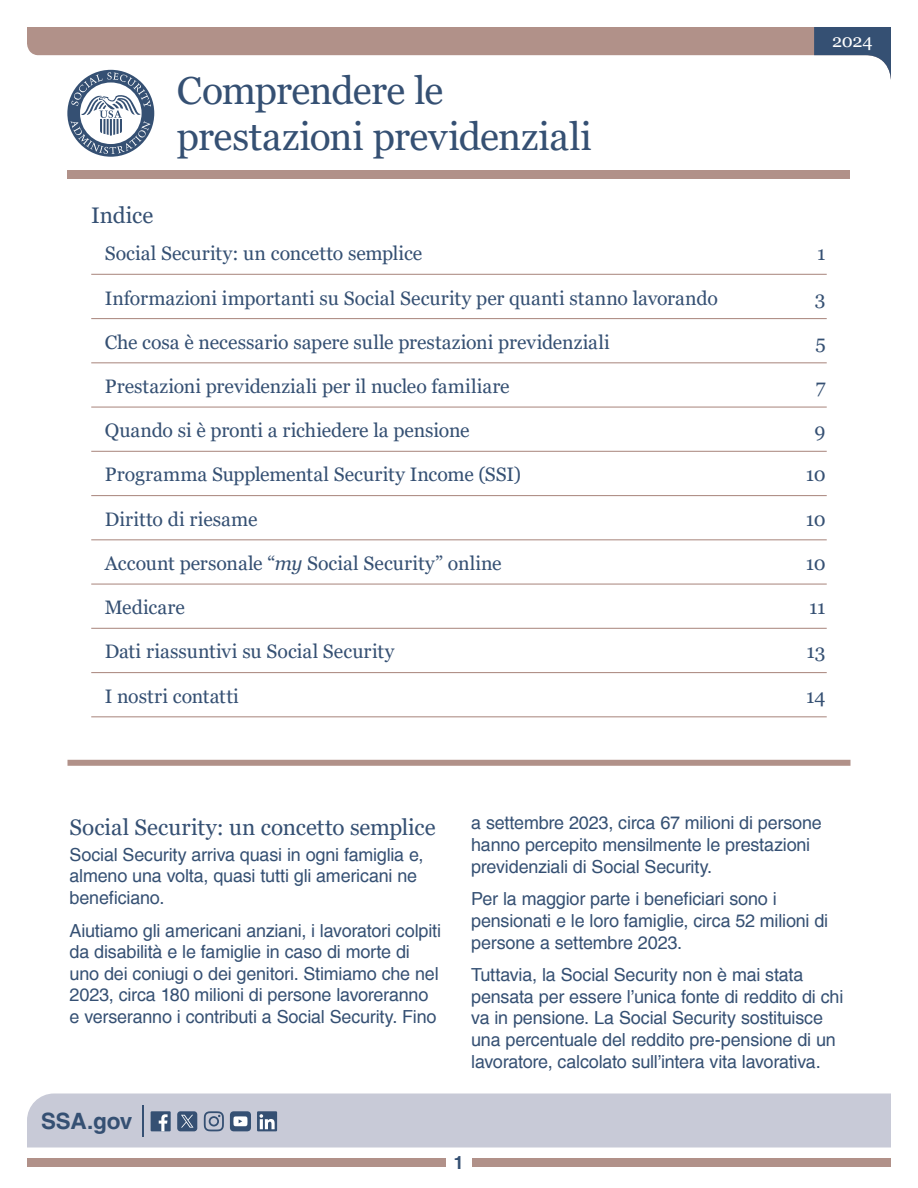
<style>
.page{position:relative;width:918px;height:1188px;background:#fff}
.page>*{position:absolute;margin:0;border:0;box-sizing:border-box;transform-origin:0 0}
.t1{font:39px/46.8px "Georgia";letter-spacing:-.01em;color:#355073}
.t2{font:22.5px "Georgia";color:#355073}
.t3{font:700 22.5px "Helvetica";letter-spacing:-.015em;color:#355073}
.t4{font:19.5px "Georgia";color:#355073}
.t5{font:18px/21.6px "Helvetica";letter-spacing:-.01em;color:#355073}
.t6{font:18px "Georgia";color:#fff}
.t7{font:700 18px "Helvetica";color:#355073}
.s1{font-style:italic}
</style>
<div class="page">
<div style="left:27px;top:1159px;width:419px;height:8px;background:#b19189"></div>
<div style="left:472px;top:1159px;width:419px;height:8px;background:#b19189"></div>
<div style="left:68px;top:171px;width:782px;height:8px;background:#b19189"></div>
<svg style="left:27px;top:27px;width:787px;height:45px;fill:#b19189"></svg>
<svg style="left:814px;top:27px;width:77px;height:53px"></svg>
<div style="left:27px;top:1094px;width:864px;height:54px;background:#c8cad7"></div>
<hr style="left:142px;top:1105px;width:2px;height:32px;background:#355073">
<svg style="left:257px;top:1111px;width:20px;height:20px"></svg>
<svg style="left:260px;top:1114px;width:15px;height:15px"></svg>
<svg style="left:230px;top:1111px;width:21px;height:20px"></svg>
<svg style="left:204px;top:1111px;width:20px;height:20px"></svg>
<div style="left:177px;top:1111px;width:20px;height:20px;background:#355073;border-radius:3px"></div>
<svg style="left:181px;top:1115px;width:13px;height:13px"></svg>
<div style="left:151px;top:1111px;width:20px;height:20px;background:#355073"></div>
<svg style="left:159px;top:1114px;width:9px;height:17px"></svg>
<svg style="left:67px;top:70px;width:87px;height:87px"></svg>
<svg style="left:71px;top:72px;width:80px;height:82px"></svg>
<hr style="left:91px;top:274px;width:736px;height:1px;background:#b19189">
<hr style="left:91px;top:318px;width:736px;height:1px;background:#b19189">
<hr style="left:91px;top:362px;width:736px;height:1px;background:#b19189">
<hr style="left:91px;top:407px;width:736px;height:1px;background:#b19189">
<hr style="left:91px;top:451px;width:736px;height:1px;background:#b19189">
<hr style="left:91px;top:495px;width:736px;height:1px;background:#b19189">
<hr style="left:91px;top:539px;width:736px;height:1px;background:#b19189">
<hr style="left:91px;top:584px;width:736px;height:1px;background:#b19189">
<hr style="left:91px;top:628px;width:736px;height:1px;background:#b19189">
<hr style="left:91px;top:672px;width:736px;height:1px;background:#b19189">
<hr style="left:91px;top:716px;width:736px;height:1px;background:#b19189">
<div style="left:68px;top:760px;width:782px;height:6px;background:#b19189"></div>
<h1 class="t1" style="left:177px;top:68px;width:416px">Comprendere le prestazioni previdenziali</h1>
<p class="t6" style="left:832px;top:30px;width:42px">2024</p>
<h1 class="t2" style="left:91px;top:201px;width:64px">Indice</h1>
<p class="t4" style="left:105px;top:242px;width:319px">Social Security: un concetto semplice</p>
<p class="t4" style="left:817px;top:242px;width:10px">1</p>
<p class="t4" style="left:105px;top:286px;width:615px">Informazioni importanti su Social Security per quanti stanno lavorando</p>
<p class="t4" style="left:815px;top:286px;width:12px">3</p>
<p class="t4" style="left:105px;top:330px;width:507px">Che cosa è necessario sapere sulle prestazioni previdenziali</p>
<p class="t4" style="left:815px;top:330px;width:12px">5</p>
<p class="t4" style="left:105px;top:374px;width:406px">Prestazioni previdenziali per il nucleo familiare</p>
<p class="t4" style="left:816px;top:374px;width:11px">7</p>
<p class="t4" style="left:105px;top:419px;width:366px">Quando si è pronti a richiedere la pensione</p>
<p class="t4" style="left:815px;top:419px;width:13px">9</p>
<p class="t4" style="left:105px;top:463px;width:418px">Programma Supplemental Security Income (SSI)</p>
<p class="t4" style="left:806px;top:463px;width:21px">10</p>
<p class="t4" style="left:105px;top:507px;width:154px">Diritto di riesame</p>
<p class="t4" style="left:806px;top:507px;width:21px">10</p>
<p class="t4" style="left:105px;top:551px;width:398px">Account personale “<span class="s1">my</span> Social Security” online</p>
<p class="t4" style="left:806px;top:551px;width:21px">10</p>
<p class="t4" style="left:105px;top:596px;width:82px">Medicare</p>
<p class="t4" style="left:809px;top:596px;width:18px">11</p>
<p class="t4" style="left:105px;top:640px;width:291px">Dati riassuntivi su Social Security</p>
<p class="t4" style="left:806px;top:640px;width:21px">13</p>
<p class="t4" style="left:105px;top:684px;width:136px">I nostri contatti</p>
<p class="t4" style="left:806px;top:684px;width:21px">14</p>
<h1 class="t2" style="left:70px;top:813px;width:368px">Social Security: un concetto semplice</h1>
<p class="t5" style="left:70px;top:844px;width:356px">Social Security arriva quasi in ogni famiglia e, almeno una volta, quasi tutti gli americani ne beneficiano.</p>
<p class="t5" style="left:70px;top:920px;width:373px">Aiutiamo gli americani anziani, i lavoratori colpiti da disabilità e le famiglie in caso di morte di uno dei coniugi o dei genitori. Stimiamo che nel 2023, circa 180 milioni di persone lavoreranno e verseranno i contributi a Social Security. Fino</p>
<p class="t5" style="left:471px;top:813px;width:352px">a settembre 2023, circa 67 milioni di persone hanno percepito mensilmente le prestazioni previdenziali di Social Security.</p>
<p class="t5" style="left:471px;top:889px;width:359px">Per la maggior parte i beneficiari sono i pensionati e le loro famiglie, circa 52 milioni di persone a settembre 2023.</p>
<p class="t5" style="left:471px;top:965px;width:374px">Tuttavia, la Social Security non è mai stata pensata per essere l’unica fonte di reddito di chi va in pensione. La Social Security sostituisce una percentuale del reddito pre-pensione di un lavoratore, calcolato sull’intera vita lavorativa.</p>
<p class="t3" style="left:41px;top:1108px;width:93px">SSA.gov</p>
<p class="t7" style="left:454px;top:1152px;width:12px">1</p>
</div>
